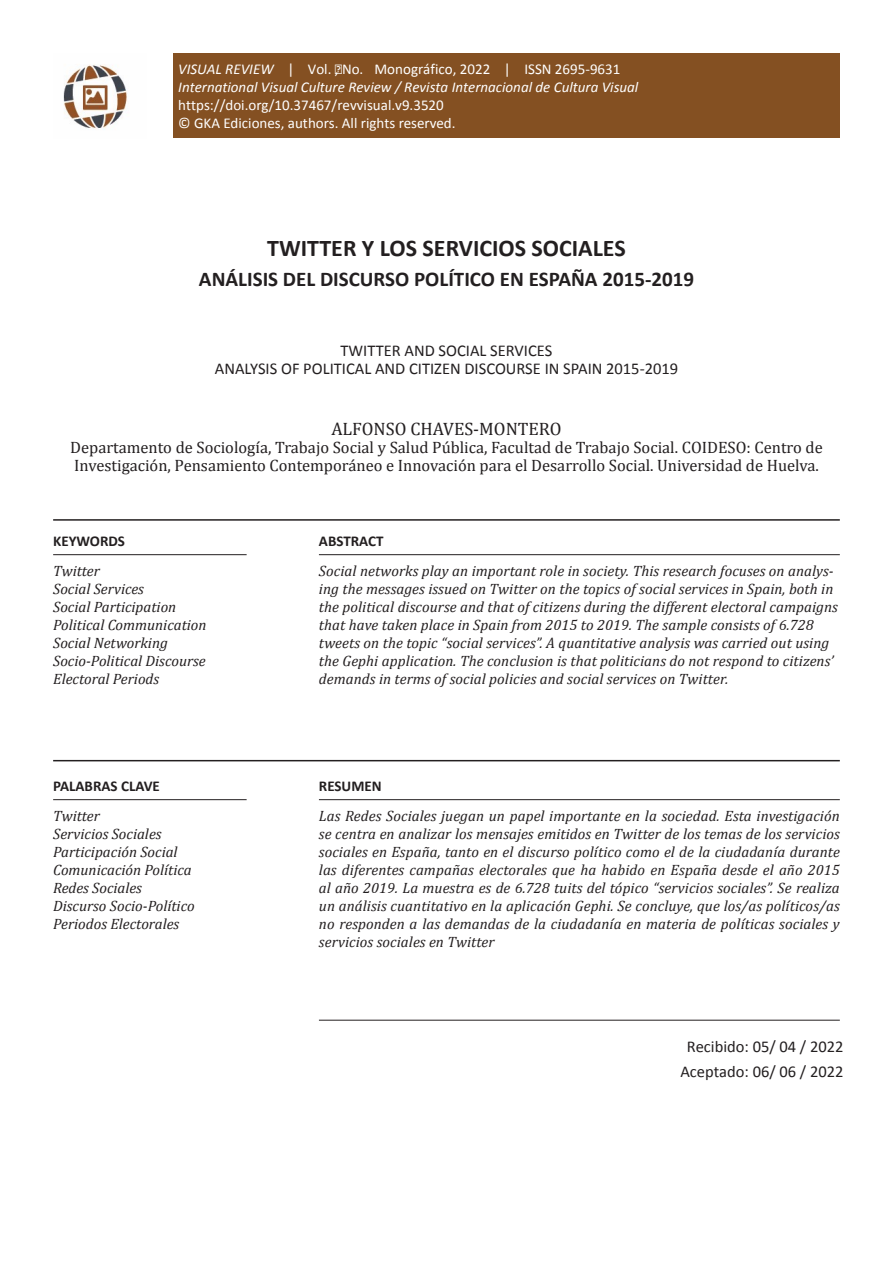
<style>
.page{position:relative;width:893px;height:1263px;background:#fff}
.page>*{position:absolute;margin:0;border:0;box-sizing:border-box;transform-origin:0 0}
.Titulo_Artículo{font:700 24px "Calibri";color:#231f20}
.Subtitulo_Artículo{font:700 21px "Calibri";color:#231f20}
.Autor{font:18px "Cambria";color:#231f20}
.Cita{font:16.5px/18px "Cambria";color:#231f20}
.Titulo_Ingles{font:16.5px "Calibri";color:#231f20}
.DATE-HOME{font:16.5px/24.6px "Calibri";color:#231f20;text-align:center}
.CONTENT-HOME{font:italic 15px/18px "Cambria";letter-spacing:.005em;color:#231f20}
.t1{font:15px/18px "Calibri";color:#fff}
.WORDS-HOME{font:700 15px "Calibri";color:#231f20}
.s1{font-style:italic}
</style>
<div class="page">
<hr style="left:53px;top:519px;width:787px;height:2px;background:#231f20">
<hr style="left:53px;top:760px;width:787px;height:1px;background:#231f20">
<hr style="left:53px;top:554px;width:194px;height:1px;background:#231f20">
<hr style="left:53px;top:799px;width:194px;height:1px;background:#231f20">
<hr style="left:319px;top:554px;width:521px;height:1px;background:#231f20">
<hr style="left:319px;top:799px;width:521px;height:1px;background:#231f20">
<hr style="left:319px;top:1020px;width:521px;height:1px;background:#231f20">
<img style="left:63px;top:64px;width:64px;height:66px">
<div style="left:173px;top:53px;width:667px;height:85px;background:#845022"></div>
<p class="t1" style="left:178px;top:60px;width:462px"><span class="s1">VISUAL REVIEW</span> | Vol. õ, No. Monográfico, 2022 | ISSN 2695-9631<br><span class="s1">International Visual Culture Review / Revista Internacional de Cultura Visual </span>https://doi.org/10.37467/revvisual.v9.3520<br>© GKA Ediciones, authors. All rights reserved.</p>
<p class="Titulo_Artículo" style="left:267px;top:231px;width:360px">TWITTER Y LOS SERVICIOS SOCIALES</p>
<p class="Subtitulo_Artículo" style="left:199px;top:265px;width:497px">ANÁLISIS DEL DISCURSO POLÍTICO EN ESPAÑA 2015-2019</p>
<p class="Titulo_Ingles" style="left:341px;top:340px;width:213px">TWITTER AND SOCIAL SERVICES</p>
<p class="Titulo_Ingles" style="left:215px;top:358px;width:465px">ANALYSIS OF POLITICAL AND CITIZEN DISCOURSE IN SPAIN 2015-2019</p>
<p class="Autor" style="left:331px;top:418px;width:232px">ALFONSO CHAVES-MONTERO</p>
<p class="Cita" style="left:70px;top:438px;width:754px">Departamento de Sociología, Trabajo Social y Salud Pública, Facultad de Trabajo Social. COIDESO: Centro de<br>Investigación, Pensamiento Contemporáneo e Innovación para el Desarrollo Social. Universidad de Huelva.</p>
<p class="WORDS-HOME" style="left:53px;top:530px;width:73px">KEYWORDS</p>
<p class="CONTENT-HOME" style="left:53px;top:561px;width:48px">Twitter</p>
<p class="CONTENT-HOME" style="left:53px;top:579px;width:92px">Social Services</p>
<p class="CONTENT-HOME" style="left:53px;top:597px;width:125px">Social Participation</p>
<p class="CONTENT-HOME" style="left:53px;top:615px;width:155px">Political Communication</p>
<p class="CONTENT-HOME" style="left:53px;top:633px;width:116px">Social Networking</p>
<p class="CONTENT-HOME" style="left:53px;top:651px;width:154px">Socio-Political Discourse</p>
<p class="CONTENT-HOME" style="left:53px;top:669px;width:108px">Electoral Periods</p>
<p class="WORDS-HOME" style="left:53px;top:775px;width:108px">PALABRAS CLAVE</p>
<p class="CONTENT-HOME" style="left:53px;top:806px;width:48px">Twitter</p>
<p class="CONTENT-HOME" style="left:53px;top:824px;width:110px">Servicios Sociales</p>
<p class="CONTENT-HOME" style="left:53px;top:842px;width:126px">Participación Social</p>
<p class="CONTENT-HOME" style="left:53px;top:860px;width:140px">Comunicación Política</p>
<p class="CONTENT-HOME" style="left:53px;top:878px;width:90px">Redes Sociales</p>
<p class="CONTENT-HOME" style="left:53px;top:896px;width:143px">Discurso Socio-Político</p>
<p class="CONTENT-HOME" style="left:53px;top:914px;width:128px">Periodos Electorales</p>
<p class="WORDS-HOME" style="left:319px;top:530px;width:66px">ABSTRACT</p>
<p class="CONTENT-HOME" style="left:319px;top:561px;width:520px">Social networks play an important role in society. This research focuses on analys&shy;ing the messages issued on Twitter on the topics of social services in Spain, both in the political discourse and that of citizens during the different electoral campaigns that have taken place in Spain from 2015 to 2019. The sample consists of 6.728 tweets on the topic “social services”. A quantitative analysis was carried out using the Gephi application. The conclusion is that politicians do not respond to citizens’ demands in terms of social policies and social services on Twitter.</p>
<p class="WORDS-HOME" style="left:319px;top:775px;width:64px">RESUMEN</p>
<p class="CONTENT-HOME" style="left:319px;top:806px;width:522px;text-align:justify">Las Redes Sociales juegan un papel importante en la sociedad. Esta investigación se centra en analizar los mensajes emitidos en Twitter de los temas de los servicios sociales en España, tanto en el discurso político como el de la ciudadanía durante las diferentes campañas electorales que ha habido en España desde el año 2015 al año 2019. La muestra es de 6.728 tuits del tópico “servicios sociales”. Se realiza un análisis cuantitativo en la aplicación Gephi. Se concluye, que los/as políticos/as no responden a las demandas de la ciudadanía en materia de políticas sociales y servicios sociales en Twitter</p>
<p class="DATE-HOME" style="left:680px;top:1034px;width:165px">Recibido: 05/ 04 / 2022<br>Aceptado: 06/ 06 / 2022</p>
</div>
